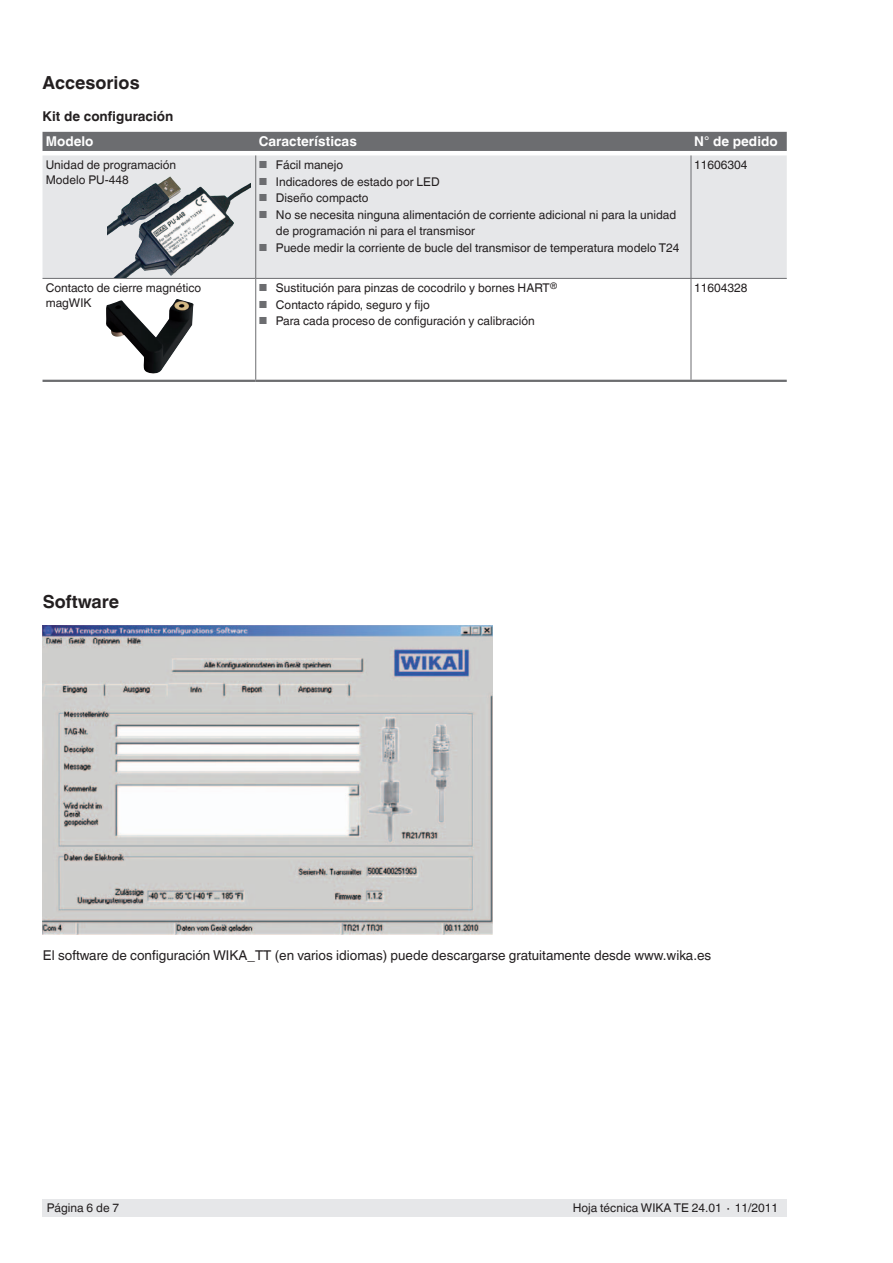
<style>
.page{position:relative;width:893px;height:1263px;background:#fff}
.page>*{position:absolute;margin:0;border:0;box-sizing:border-box;transform-origin:0 0}
.t1{font:700 18px "Helvetica World";color:#231f20}
.t2{font:13.5px "Helvetica World";color:#231f20}
.t3{font:700 13.5px "Helvetica World";color:#fff}
.t4{font:700 13.5px "Helvetica World";color:#231f20}
.t5{font:12px/15px "Helvetica World";color:#231f20}
.s1{font-size:10.2px;color:#6c6d70}
</style>
<div class="page">
<div style="left:43px;top:1199px;width:744px;height:17px;background:#e6e7e9"></div>
<div style="left:43px;top:132px;width:744px;height:19px;background:#6c6d70"></div>
<div style="left:43px;top:155px;width:744px;height:123px;background:#e6e7e9"></div>
<hr style="left:255px;top:155px;width:1px;height:123px;background:#6c6d70">
<hr style="left:691px;top:155px;width:1px;height:123px;background:#6c6d70">
<hr style="left:255px;top:279px;width:1px;height:101px;background:#6c6d70">
<hr style="left:691px;top:279px;width:1px;height:101px;background:#6c6d70">
<hr style="left:43px;top:278px;width:213px;height:1px;background:#6c6d70">
<hr style="left:256px;top:278px;width:435px;height:1px;background:#6c6d70">
<hr style="left:691px;top:278px;width:96px;height:1px;background:#6c6d70">
<hr style="left:43px;top:380px;width:213px;height:2px;background:#6c6d70">
<hr style="left:256px;top:380px;width:435px;height:2px;background:#6c6d70">
<hr style="left:691px;top:380px;width:96px;height:2px;background:#6c6d70">
<img style="left:107px;top:175px;width:144px;height:102px">
<img style="left:43px;top:625px;width:449px;height:309px">
<img style="left:106px;top:299px;width:88px;height:75px">
<h1 class="t1" style="left:43px;top:73px;width:99px">Accesorios</h1>
<p class="t4" style="left:43px;top:109px;width:132px">Kit de configuración</p>
<p class="t3" style="left:46px;top:134px;width:49px">Modelo</p>
<p class="t3" style="left:259px;top:134px;width:99px">Características</p>
<p class="t3" style="left:694px;top:134px;width:85px">N° de pedido</p>
<p class="t5" style="left:46px;top:158px;width:132px">Unidad de programación<br>Modelo PU-448</p>
<p class="t5" style="left:259px;top:158px;width:86px"><span class="s1">■</span> Fácil manejo</p>
<p class="t5" style="left:694px;top:158px;width:55px">11606304</p>
<p class="t5" style="left:259px;top:174px;width:182px"><span class="s1">■</span> Indicadores de estado por LED</p>
<p class="t5" style="left:259px;top:191px;width:111px"><span class="s1">■</span> Diseño compacto</p>
<p class="t5" style="left:276px;top:206px;width:402px;line-height:16.5px;text-indent:-17px"><span class="s1">■</span> No se necesita ninguna alimentación de corriente adicional ni para la unidad de programación ni para el transmisor</p>
<p class="t5" style="left:259px;top:240px;width:422px"><span class="s1">■</span> Puede medir la corriente de bucle del transmisor de temperatura modelo T24</p>
<p class="t5" style="left:46px;top:280px;width:157px">Contacto de cierre magnético magWIK</p>
<p class="t5" style="left:259px;top:280px;width:300px"><span class="s1">■</span> Sustitución para pinzas de cocodrilo y bornes HART<sup>®</sup></p>
<p class="t5" style="left:259px;top:297px;width:172px"><span class="s1">■</span> Contacto rápido, seguro y fijo</p>
<p class="t5" style="left:259px;top:313px;width:277px"><span class="s1">■</span> Para cada proceso de configuración y calibración</p>
<h1 class="t1" style="left:43px;top:591px;width:78px">Software</h1>
<p class="t5" style="left:694px;top:280px;width:55px">11604328</p>
<p class="t2" style="left:43px;top:948px;width:670px">El software de configuración WIKA_TT (en varios idiomas) puede descargarse gratuitamente desde www.wika.es</p>
<p class="t5" style="left:47px;top:1200px;width:74px">Página 6 de 7</p>
<p class="t5" style="left:573px;top:1200px;width:207px">Hoja técnica WIKA TE 24.01 ∙ 11/2011</p>
</div>
